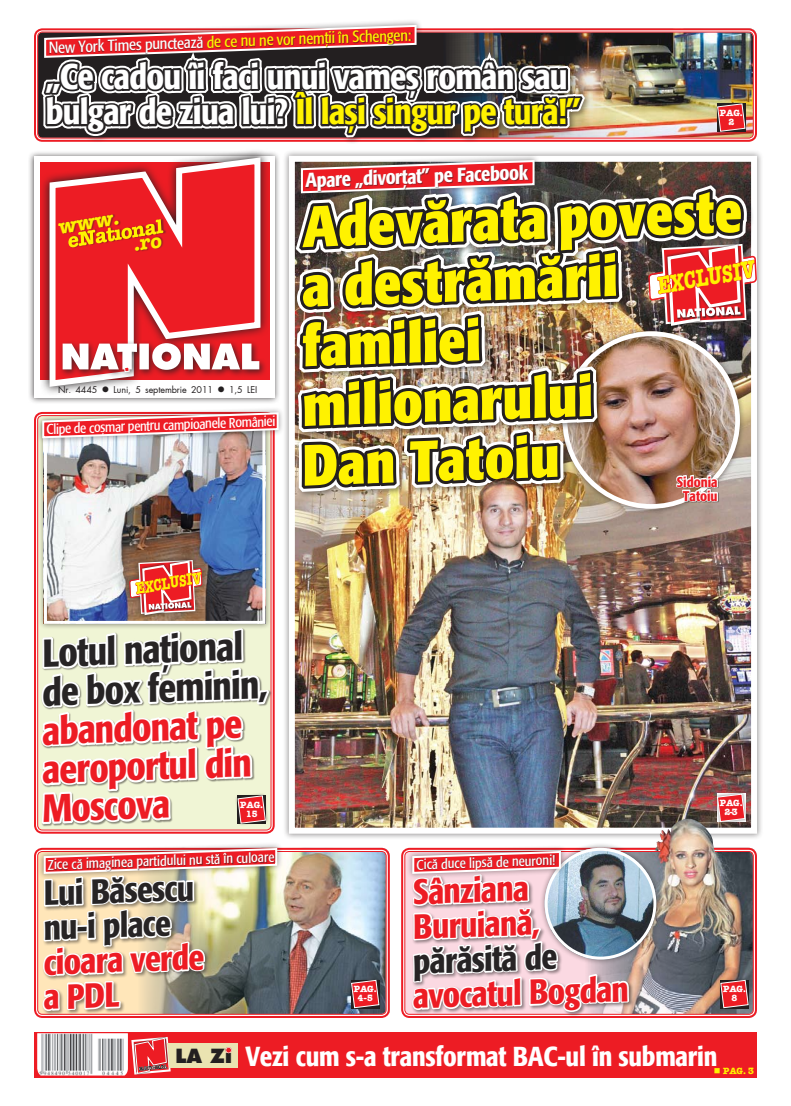
<style>
.page{position:relative;width:791px;height:1106px;background:#fff}
.page>*{position:absolute;margin:0;border:0;box-sizing:border-box;transform-origin:0 0}
.t1{font:700 condensed 57.2px/59.6px "R Formata";color:#fff200}
.t2{font:500 condensed 38.8px/38.8px "R Formata";color:#ed1c24}
.t3{font:500 condensed 38.8px/38.8px "R Formata";color:#272425}
.t4{font:500 condensed 35.4px/35.4px "R Formata";letter-spacing:-.02em;color:#fff}
.t5{font:500 condensed 34.7px/34.7px "R Formata";color:#ed1c24}
.t6{font:500 condensed 34.7px/34.7px "R Formata";color:#272425}
.t7{font:500 condensed 27.3px "R Formata";letter-spacing:-.01em;color:#fff}
.t8{font:24.2px "American Type Writer Bold Rom";color:#fff200;scale:.73 1}
.t9{font:500 condensed 20px "R Formata";color:#fff}
.t10{font:20px "American Type Writer Bold Rom";color:#fff200}
.t11{font:19.1px "Futura Extra Bold Rom";color:#231f20}
.t12{font:16.3px "American Type Writer Bold Rom";color:#fff200;scale:.73 1}
.t13{font:16px "R Formata Condensed";color:#fff200}
.t14{font:14px "R Formata Condensed";color:#fff}
.t15{font:500 condensed 14px/14px "R Formata";color:#ed1c24;text-align:center}
.t16{font:9px "Futura";letter-spacing:-.01em;color:#231f20}
.t17{font:9px/9px "American Type Writer Bold Rom";color:#fff;text-align:center}
.t18{font:9px "American Type Writer Bold Rom";color:#fff200}
.s1{color:#fff}
.s2{color:#fff200}
</style>
<div class="page">
<div style="left:28px;top:150px;width:258px;height:258px;background:#231f20;opacity:.75"></div>
<div style="left:292px;top:181px;width:499px;height:388px;background:#231f20;opacity:.5"></div>
<div style="left:676px;top:474px;width:102px;height:42px;background:#231f20;opacity:.5"></div>
<img style="left:37px;top:21px;width:721px;height:1057px">
<p class="t13" style="left:48px;top:39px;width:364px;rotate:-2deg"><span class="s1">New York Times punctează</span> de ce nu ne vor nemţii în Schengen:</p>
<h3 class="t4" style="left:46px;top:60px;width:537px">„Ce cadou îi faci unui vameş român sau bulgar de ziua lui? <span class="s2">Îl laşi singur pe tură!”</span></h3>
<p class="t17" style="left:720px;top:108px;width:24px">PAG.<br>2</p>
<h3 class="t10" style="left:56px;top:215px;width:63px;rotate:-9deg">www.</h3>
<p class="t16" style="left:58px;top:384px;width:201px">Nr. 4445 ● Luni, 5 septembrie 2011 ● 1,5 LEI</p>
<p class="t14" style="left:46px;top:421px;width:231px;rotate:-2deg">Clipe de coşmar pentru campioanele României</p>
<h3 class="t9" style="left:305px;top:169px;width:224px;rotate:-2deg">Apare „divorţat” pe Facebook</h3>
<h1 class="t1" style="left:292px;top:199px;width:450px;rotate:-2deg">Adevărata poveste a destrămării familiei milionarului<br>Dan Tatoiu</h1>
<h3 class="t8" style="left:654px;top:271px;width:137px;rotate:-10deg">EXCLUSIV</h3>
<p class="t15" style="left:677px;top:475px;width:42px">Sidonia<br>Tatoiu</p>
<p class="t12" style="left:134px;top:579px;width:93px;rotate:-10deg">EXCLUSIV</p>
<h2 class="t3" style="left:40px;top:635px;width:227px;rotate:-2deg">Lotul naţional de box feminin,</h2>
<h2 class="t2" style="left:39px;top:712px;width:212px;rotate:-2deg">abandonat pe aeroportul din<br>Moscova</h2>
<p class="t17" style="left:240px;top:800px;width:24px">PAG.<br>15</p>
<p class="t14" style="left:47px;top:857px;width:228px;rotate:-2deg">Zice că imaginea partidului nu stă în culoare</p>
<h3 class="t6" style="left:41px;top:876px;width:153px;rotate:-2deg">Lui Băsescu nu-i place</h3>
<h3 class="t5" style="left:41px;top:946px;width:163px;rotate:-2deg">cioara verde a PDL</h3>
<p class="t14" style="left:416px;top:857px;width:141px;rotate:-2deg">Cică duce lipsă de neuroni!</p>
<p class="t17" style="left:720px;top:798px;width:24px">PAG.<br>2-3</p>
<h3 class="t5" style="left:411px;top:875px;width:128px;rotate:-2deg">Sânziana<br>Buruiană,</h3>
<h3 class="t6" style="left:412px;top:945px;width:146px;rotate:-2deg">părăsită de</h3>
<h3 class="t5" style="left:412px;top:979px;width:217px;rotate:-2deg">avocatul Bogdan</h3>
<p class="t17" style="left:354px;top:984px;width:24px">PAG.<br>4-5</p>
<p class="t17" style="left:723px;top:984px;width:24px">PAG.<br>8</p>
<h3 class="t11" style="left:175px;top:1044px;width:58px">LA Zi</h3>
<h3 class="t7" style="left:245px;top:1040px;width:473px">Vezi cum s-a transformat Bac-ul în submarin</h3>
<p class="t18" style="left:714px;top:1065px;width:42px">■ PAG. 3</p>
</div>
